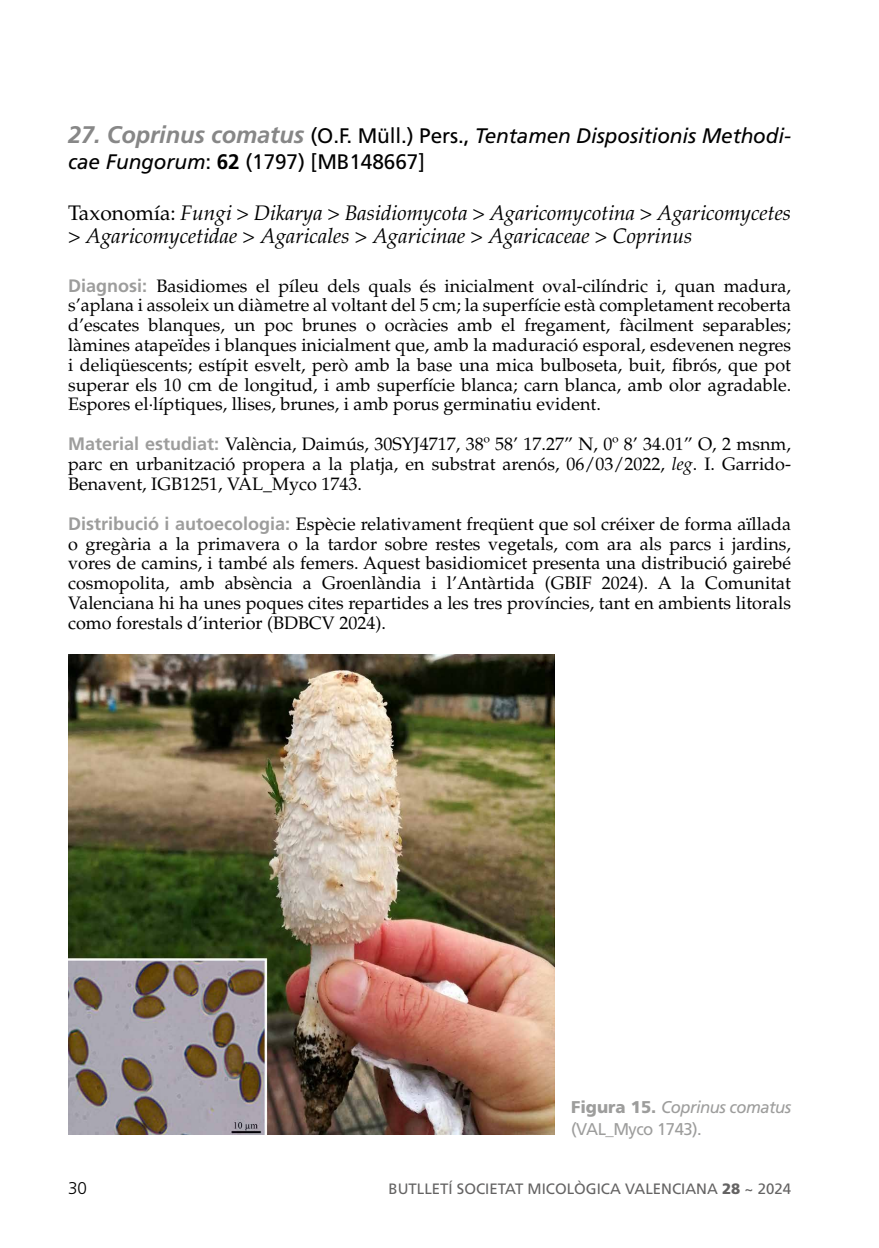
<style>
.page{position:relative;width:879px;height:1248px;background:#fff}
.page>*{position:absolute;margin:0;border:0;box-sizing:border-box;transform-origin:0 0}
.t1{font:italic 21px/23px "Palatino LT Std";color:#000}
.t2{font:italic 21px/26px "Frutiger LT Std";letter-spacing:-.005em;color:#000}
.t3{font:18px/19.8px "Palatino LT Std";color:#000;text-align:justify}
.t4{font:italic 17px/22px "Frutiger LT Std";letter-spacing:-.03em;color:#9d9d9c}
.t5{font:300 17px "Frutiger LT Std";color:#000}
.t6{font:15px "Frutiger LT Std";color:#646363}
.s1{font-weight:700;font-size:24px;color:#878787}
.s2{font-style:normal}
.s3{font-weight:700;font-style:normal}
.s4{font-family:"Frutiger LT Std";font-weight:700;color:#9d9d9c}
.s5{font-style:italic}
.s6{font-weight:900;font-style:normal}
.s7{font-weight:900}
</style>
<div class="page">
<img style="left:68px;top:654px;width:486px;height:480px">
<p class="t2" style="left:68px;top:123px;width:724px"><span class="s1">27. Coprinus comatus</span> <span class="s2">(O.F. Müll.) Pers.,</span> Tentamen Dispositionis Methodi&shy;cae Fungorum<span class="s2">:</span> <span class="s3">62</span> <span class="s2">(1797) [MB148667]</span></p>
<p class="t1" style="left:68px;top:202px;width:724px"><span class="s2">Taxonomía:</span> Fungi <span class="s2">&gt;</span> Dikarya <span class="s2">&gt;</span> Basidiomycota <span class="s2">&gt;</span> Agaricomycotina <span class="s2">&gt;</span> Agaricomycetes <span class="s2">&gt;</span> Agaricomycetidae <span class="s2">&gt;</span> Agaricales <span class="s2">&gt;</span> Agaricinae <span class="s2">&gt;</span> Agaricaceae <span class="s2">&gt;</span> Coprinus</p>
<p class="t3" style="left:68px;top:276px;width:724px"><span class="s4">Diagnosi:</span> Basidiomes el píleu dels quals és inicialment oval-cilíndric i, quan madura, s’aplana i assoleix un diàmetre al voltant del 5 cm; la superfície està completament recoberta d’escates blanques, un poc brunes o ocràcies amb el fregament, fàcilment separables; làmines atapeïdes i blanques inicialment que, amb la maduració esporal, esdevenen negres i deliqüescents; estípit esvelt, però amb la base una mica bulboseta, buit, fibrós, que pot superar els 10 cm de longitud, i amb superfície blanca; carn blanca, amb olor agradable.<br>Espores el·líptiques, llises, brunes, i amb porus germinatiu evident.</p>
<p class="t3" style="left:68px;top:434px;width:724px"><span class="s4">Material estudiat:</span> València, Daimús, 30SYJ4717, 38º 58’ 17.27” N, 0º 8’ 34.01” O, 2 msnm, parc en urbanització propera a la platja, en substrat arenós, 06/03/2022, <span class="s5">leg</span>. I. Garrido-Benavent, IGB1251, VAL_Myco 1743.</p>
<p class="t3" style="left:68px;top:514px;width:724px"><span class="s4">Distribució i autoecologia:</span> Espècie relativament freqüent que sol créixer de forma aïllada o gregària a la primavera o la tardor sobre restes vegetals, com ara als parcs i jardins, vores de camins, i també als femers. Aquest basidiomicet presenta una distribució gairebé cosmopolita, amb absència a Groenlàndia i l’Antàrtida (GBIF 2024). A la Comunitat Valenciana hi ha unes poques cites repartides a les tres províncies, tant en ambients litorals como forestals d’interior (BDBCV 2024).</p>
<p class="t4" style="left:571px;top:1095px;width:222px"><span class="s6">Figura 15.</span> Coprinus comatus <span class="s2">(VAL_Myco 1743).</span></p>
<p class="t5" style="left:68px;top:1177px;width:20px">30</p>
<p class="t6" style="left:388px;top:1179px;width:404px">BUTLLETÍ SOCIETAT MICOLÒGICA VALENCIANA <span class="s7">28</span> ~ 2024</p>
</div>
